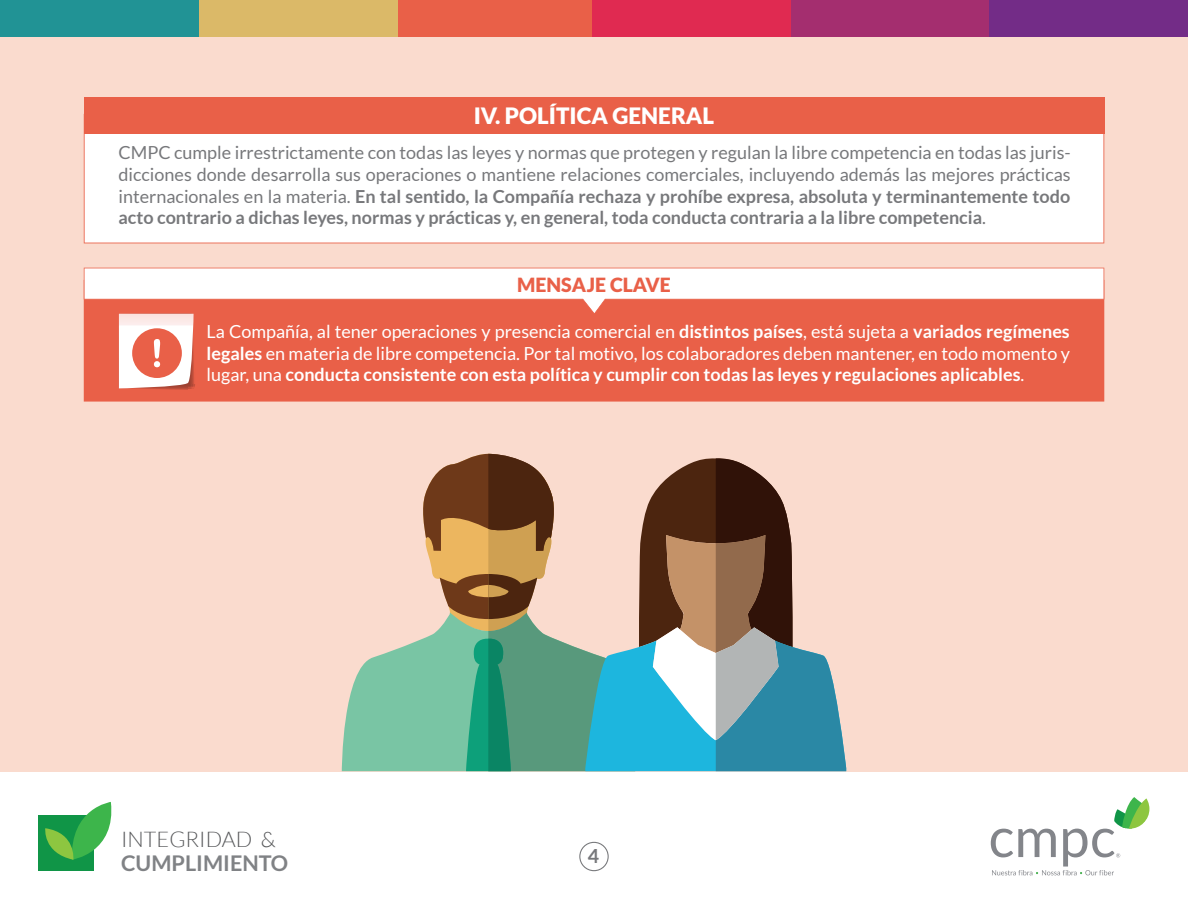
<style>
.page{position:relative;width:1188px;height:918px;background:#fff}
.page>*{position:absolute;margin:0;border:0;box-sizing:border-box;transform-origin:0 0}
.t1{font:900 22.5px "Lato";color:#fff}
.t2{font:700 21.6px "Lato";color:#808285}
.t3{font:300 21.6px "Lato";color:#58595b}
.t4{font:900 19.5px "Lato";color:#e96048}
.t5{font:700 19.5px "Lato";color:#77787b}
.t6{font:18px/21.6px "Lato";color:#77787b;text-align:justify}
.t7{font:18px/21.6px "Lato";color:#fff;text-align:justify}
.s1{font-weight:700}
</style>
<div class="page">
<div style="left:0;top:0;width:1188px;height:771px;background:#fadbce"></div>
<div style="left:84px;top:314px;width:1020px;height:88px;background:#e96048"></div>
<svg style="left:119px;top:314px;width:76px;height:76px;background:#f2bbb1"></svg>
<svg style="left:84px;top:268px;width:1020px;height:46px;background:#f7c9c1"></svg>
<div style="left:84px;top:134px;width:1020px;height:109px;background:#fff"></div>
<div style="left:84px;top:97px;width:1020px;height:37px;background:#e96048"></div>
<div style="left:989px;top:0;width:199px;height:36px;background:#732c87"></div>
<div style="left:790px;top:0;width:199px;height:36px;background:#a42e6f"></div>
<div style="left:592px;top:0;width:198px;height:36px;background:#e02a51"></div>
<div style="left:393px;top:0;width:199px;height:36px;background:#e96048"></div>
<div style="left:199px;top:0;width:199px;height:36px;background:#dbb968"></div>
<div style="left:0;top:0;width:199px;height:36px;background:#219395"></div>
<svg style="left:342px;top:639px;width:79px;height:132px;fill:#79c5a4"></svg>
<svg style="left:421px;top:454px;width:425px;height:317px"></svg>
<div style="left:579px;top:842px;width:30px;height:29px;border:1px solid #77787b;border-radius:50%"></div>
<div style="left:39px;top:815px;width:55px;height:56px;background:#109547"></div>
<svg style="left:45px;top:802px;width:67px;height:58px"></svg>
<svg style="left:991px;top:797px;width:158px;height:78px"></svg>
<p class="t1" style="left:474px;top:103px;width:242px">IV. POLÍTICA GENERAL</p>
<p class="t6" style="left:118px;top:142px;width:954px">CMPC cumple irrestrictamente con todas las leyes y normas que protegen y regulan la libre competencia en todas las juris&shy;dicciones donde desarrolla sus operaciones o mantiene relaciones comerciales, incluyendo además las mejores prácticas internacionales en la materia. <span class="s1">En tal sentido, la Compañía rechaza y prohíbe expresa, absoluta y terminantemente todo acto contrario a dichas leyes, normas y prácticas y, en general, toda conducta contraria a la libre competencia</span>.</p>
<p class="t4" style="left:517px;top:273px;width:155px">MENSAJE CLAVE</p>
<p class="t7" style="left:207px;top:321px;width:865px">La Compañía, al tener operaciones y presencia comercial en <span class="s1">distintos países</span>, está sujeta a <span class="s1">variados regímenes legales</span> en materia de libre competencia. Por tal motivo, los colaboradores deben mantener, en todo momento y lugar, una <span class="s1">conducta consistente con esta política y cumplir con todas las leyes y regulaciones aplicables</span>.</p>
<p class="t3" style="left:121px;top:827px;width:156px">INTEGRIDAD &amp;</p>
<p class="t2" style="left:121px;top:851px;width:169px">CUMPLIMIENTO</p>
<p class="t5" style="left:588px;top:845px;width:13px">4</p>
</div>
